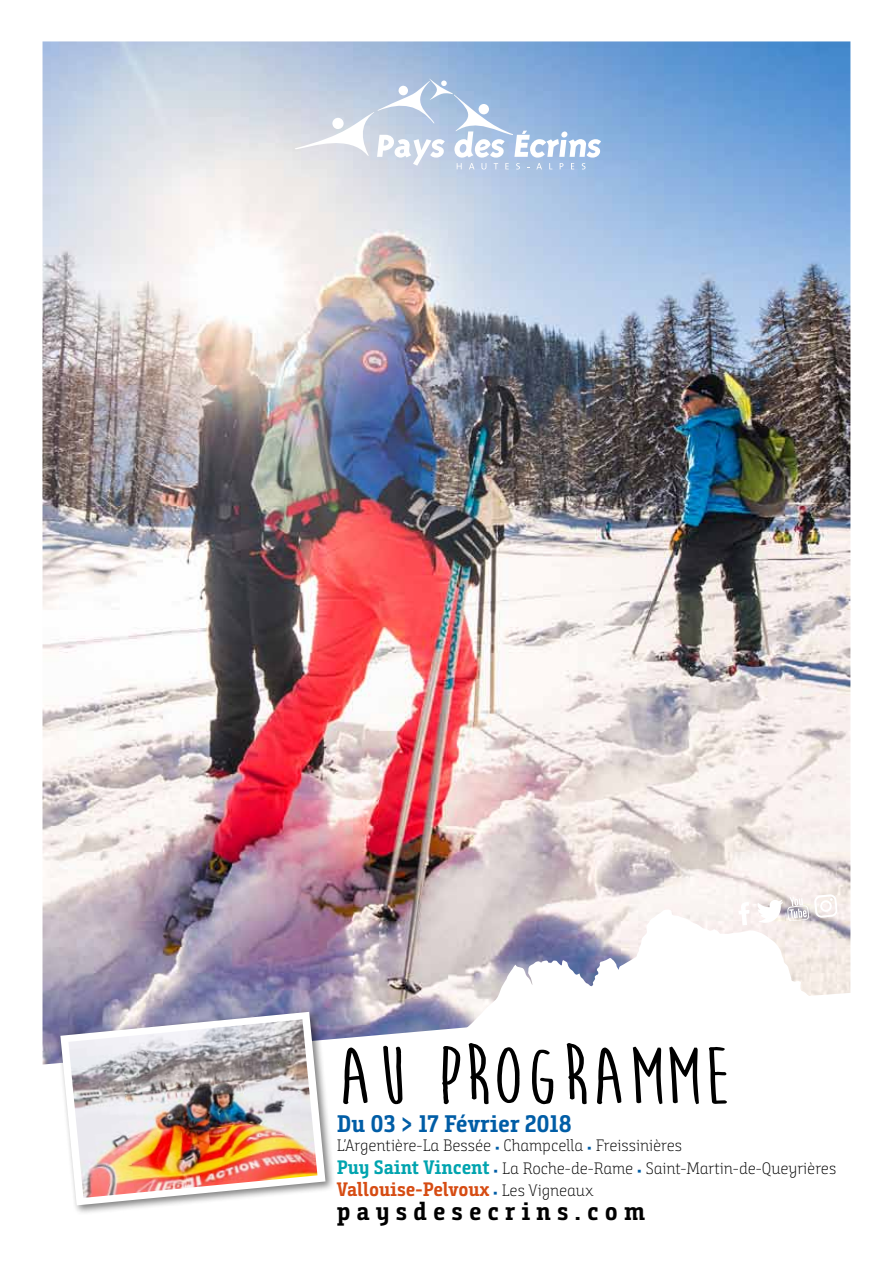
<style>
.page{position:relative;width:893px;height:1263px;background:#fff}
.page>*{position:absolute;margin:0;border:0;box-sizing:border-box;transform-origin:0 0}
.t1{font:700 82.5px "Moon Flower";color:#000;scale:1.25 1}
.t2{font:700 25.35px "Bunday Slab";letter-spacing:.24em;color:#000}
.t3{font:700 24px "Bunday Slab";color:#005da6}
.t4{font:700 19.5px "Bunday Slab";color:#d64c13}
.t5{font:16.5px/22.5px "Bunday Slab Light Up";color:#000}
.s1{font-family:"Bunday Slab";font-weight:700;color:#005da6}
.s2{font-family:"Bunday Slab";font-weight:700;font-size:19.5px;color:#00a4af}
.s3{font-family:"Bunday Slab Light Up";font-weight:400;font-size:16.5px;color:#000}
</style>
<div class="page">
<img style="left:43px;top:41px;width:807px;height:1023px">
<div style="left:57px;top:1008px;width:278px;height:207px;background:#000;opacity:.5"></div>
<svg style="left:60px;top:1012px;width:265px;height:193px"></svg>
<img style="left:68px;top:1019px;width:249px;height:179px">
<svg style="left:295px;top:79px;width:306px;height:90px;background:#bbcde5"></svg>
<svg style="left:738px;top:902px;width:11px;height:7px"></svg>
<svg style="left:757px;top:894px;width:81px;height:15px"></svg>
<svg style="left:356px;top:909px;width:495px;height:130px"></svg>
<h1 class="t1" style="left:337px;top:1033px;width:316px">AU PROGRAMME</h1>
<h3 class="t3" style="left:337px;top:1109px;width:237px">Du 03 &gt; 17 Février 2018</h3>
<p class="t5" style="left:337px;top:1134px;width:501px">L’Argentière-La Bessée <span class="s1">•</span> Champcella <span class="s1">•</span> Freissinières<br><span class="s2">Puy Saint Vincent</span> <span class="s1">•</span> La Roche-de-Rame <span class="s1">•</span> Saint-Martin-de-Queyrières</p>
<p class="t4" style="left:337px;top:1178px;width:258px">Vallouise-Pelvoux <sub>•</sub> <span class="s3">Les Vigneaux</span></p>
<h2 class="t2" style="left:337px;top:1196px;width:310px">paysdesecrins.com</h2>
</div>
